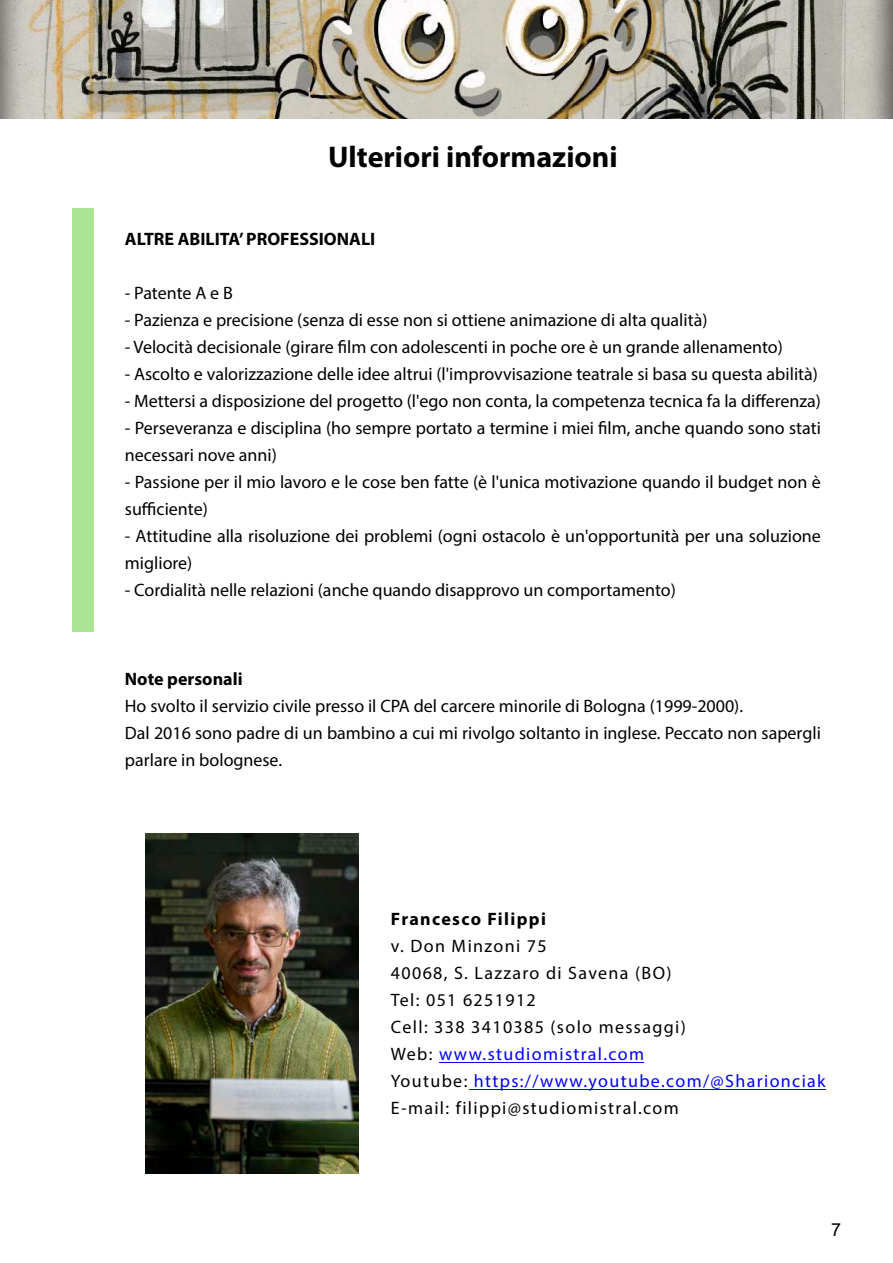
<style>
.page{position:relative;width:893px;height:1263px;background:#fff}
.page>*{position:absolute;margin:0;border:0;box-sizing:border-box;transform-origin:0 0}
.t1{font:700 30px "Myriad Pro";color:#000}
.t2{font:18px/27px "Myriad Pro";color:#000}
.t3{font:18px/27px "Myriad Pro";letter-spacing:.075em;color:#000}
.t4{font:700 18px "Myriad Pro";color:#000}
.t5{font:700 18px "Myriad Pro";letter-spacing:.075em;color:#000}
.t6{font:18px "Arial";color:#000}
.s1{color:#00f}
</style>
<div class="page">
<div style="left:72px;top:208px;width:22px;height:423px;background:#a9e394"></div>
<hr style="left:439px;top:1062px;width:205px;height:1px;background:#00f">
<hr style="left:469px;top:1089px;width:357px;height:1px;background:#00f">
<img style="left:145px;top:833px;width:214px;height:340px">
<img style="left:0;top:0;width:893px;height:118px">
<h1 class="t1" style="left:328px;top:145px;width:291px">Ulteriori informazioni</h1>
<p class="t4" style="left:125px;top:232px;width:252px">ALTRE ABILITA’ PROFESSIONALI</p>
<p class="t2" style="left:125px;top:281px;width:109px">- Patente A e B</p>
<p class="t2" style="left:125px;top:308px;width:584px">- Pazienza e precisione (senza di esse non si ottiene animazione di alta qualità)</p>
<p class="t2" style="left:125px;top:335px;width:659px">- Velocità decisionale (girare film con adolescenti in poche ore è un grande allenamento)</p>
<p class="t2" style="left:125px;top:362px;width:694px">- Ascolto e valorizzazione delle idee altrui (l'improvvisazione teatrale si basa su questa abilità)</p>
<p class="t2" style="left:125px;top:389px;width:697px">- Mettersi a disposizione del progetto (l'ego non conta, la competenza tecnica fa la differenza)</p>
<p class="t2" style="left:125px;top:416px;width:697px">- Perseveranza e disciplina (ho sempre portato a termine i miei film, anche quando sono stati necessari nove anni)</p>
<p class="t2" style="left:125px;top:470px;width:697px">- Passione per il mio lavoro e le cose ben fatte (è l'unica motivazione quando il budget non è sufficiente)</p>
<p class="t2" style="left:125px;top:524px;width:697px">- Attitudine alla risoluzione dei problemi (ogni ostacolo è un'opportunità per una soluzione migliore)</p>
<p class="t2" style="left:125px;top:578px;width:552px">- Cordialità nelle relazioni (anche quando disapprovo un comportamento)</p>
<p class="t4" style="left:125px;top:671px;width:119px">Note personali</p>
<p class="t2" style="left:125px;top:694px;width:697px">Ho svolto il servizio civile presso il CPA del carcere minorile di Bologna (1999-2000).<br>Dal 2016 sono padre di un bambino a cui mi rivolgo soltanto in inglese. Peccato non sapergli parlare in bolognese.</p>
<p class="t5" style="left:391px;top:912px;width:156px">Francesco Filippi</p>
<p class="t3" style="left:391px;top:934px;width:436px">v. Don Minzoni 75<br>40068, S. Lazzaro di Savena (BO)<br>Tel: 051 6251912<br>Cell: 338 3410385 (solo messaggi)<br>Web: <span class="s1">www.studiomistral.com<br></span>Youtube: <span class="s1">https://www.youtube.com/@Sharionciak<br></span>E-mail: filippi@studiomistral.com</p>
<p class="t6" style="left:831px;top:1222px;width:12px">7</p>
</div>
